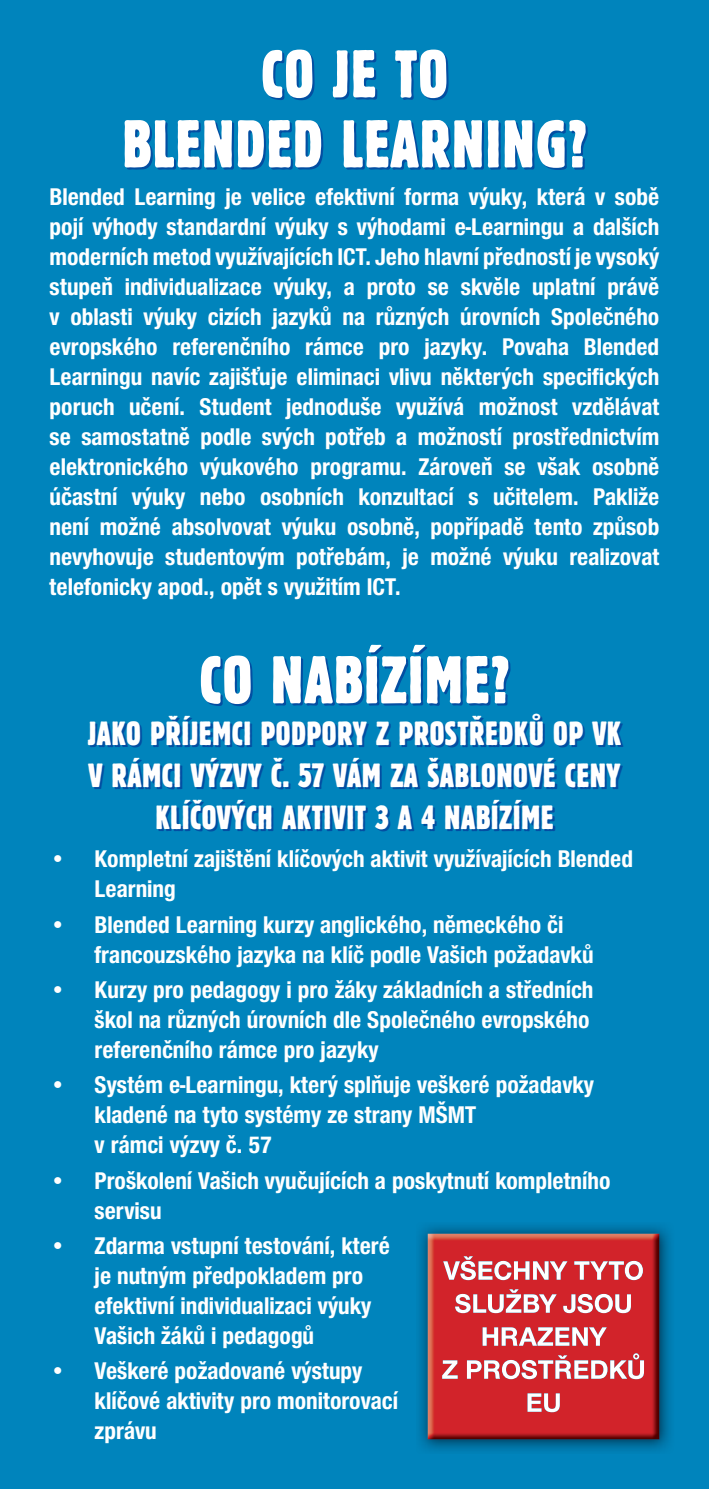
<style>
.page{position:relative;width:709px;height:1489px;background:#fff}
.page>*{position:absolute;margin:0;border:0;box-sizing:border-box;transform-origin:0 0}
.t1{font:70px/70px "Block DOT Regu Extr Cond";letter-spacing:.015em;color:#fff;text-align:center}
.t2{font:35px/42px "Block DOT Regu Extr Cond";letter-spacing:.015em;color:#fff;text-align:center}
.t3{font:25px/30px "Nimbus Sans Novus TOT Bol Con";color:#fff}
</style>
<div class="page">
<div style="left:0;top:0;width:709px;height:1488px;background:#0084bc"></div>
<img style="left:419px;top:1225px;width:252px;height:226px">
<img style="left:428px;top:1233px;width:231px;height:206px">
<img style="left:476px;top:1261px;width:98px;height:18px">
<img style="left:456px;top:1289px;width:133px;height:23px">
<img style="left:517px;top:1327px;width:55px;height:18px">
<img style="left:442px;top:1356px;width:200px;height:22px">
<img style="left:541px;top:1393px;width:3px;height:18px">
<img style="left:574px;top:1260px;width:69px;height:19px">
<img style="left:494px;top:1260px;width:17px;height:19px">
<img style="left:443px;top:1260px;width:33px;height:19px">
<img style="left:550px;top:1261px;width:17px;height:18px">
<img style="left:533px;top:1261px;width:15px;height:18px">
<img style="left:514px;top:1261px;width:15px;height:18px">
<img style="left:478px;top:1261px;width:14px;height:18px">
<svg style="left:451px;top:1268px;width:2px;height:7px"></svg>
<svg style="left:463px;top:1256px;width:10px;height:3px"></svg>
<img style="left:615px;top:1294px;width:16px;height:18px">
<img style="left:577px;top:1293px;width:36px;height:19px">
<img style="left:578px;top:1293px;width:15px;height:16px">
<img style="left:563px;top:1294px;width:12px;height:18px">
<img style="left:488px;top:1294px;width:15px;height:18px">
<img style="left:455px;top:1293px;width:15px;height:19px">
<img style="left:524px;top:1294px;width:32px;height:18px">
<svg style="left:527px;top:1297px;width:12px;height:12px"></svg>
<img style="left:506px;top:1294px;width:15px;height:18px">
<img style="left:473px;top:1294px;width:13px;height:18px">
<svg style="left:509px;top:1289px;width:9px;height:3px"></svg>
<img style="left:572px;top:1327px;width:34px;height:18px">
<img style="left:555px;top:1327px;width:14px;height:18px">
<img style="left:519px;top:1327px;width:34px;height:18px">
<img style="left:501px;top:1327px;width:16px;height:18px">
<img style="left:482px;top:1327px;width:16px;height:18px">
<img style="left:610px;top:1360px;width:34px;height:18px">
<img style="left:502px;top:1359px;width:51px;height:19px">
<img style="left:502px;top:1359px;width:18px;height:10px">
<svg style="left:614px;top:1366px;width:26px;height:12px"></svg>
<img style="left:591px;top:1360px;width:16px;height:18px">
<img style="left:574px;top:1360px;width:14px;height:18px">
<img style="left:555px;top:1360px;width:16px;height:18px">
<img style="left:484px;top:1360px;width:16px;height:18px">
<img style="left:467px;top:1360px;width:14px;height:18px">
<img style="left:442px;top:1360px;width:15px;height:18px">
<svg style="left:633px;top:1353px;width:6px;height:6px"></svg>
<svg style="left:558px;top:1355px;width:9px;height:13px"></svg>
<img style="left:544px;top:1393px;width:16px;height:18px">
<img style="left:527px;top:1393px;width:14px;height:18px">
<h1 class="t1" style="left:122px;top:41px;width:466px">CO JE TO<br>BLENDED LEARNING?</h1>
<p class="t3" style="left:50px;top:184px;width:611px;text-align:justify">Blended Learning je velice efektivní forma výuky, která v sobě pojí výhody standardní výuky s výhodami e-Learningu a dalších moderních metod využívajících ICT. Jeho hlavní předností je vysoký stupeň individualizace výuky, a proto se skvěle uplatní právě v oblasti výuky cizích jazyků na různých úrovních Společného evropského referenčního rámce pro jazyky. Povaha Blended Learningu navíc zajišťuje eliminaci vlivu některých specifických poruch učení. Student jednoduše využívá možnost vzdělávat se samostatně podle svých potřeb a možností prostřednictvím elektronického výukového programu. Zároveň se však osobně účastní výuky nebo osobních konzultací s učitelem. Pakliže není možné absolvovat výuku osobně, popřípadě tento způsob nevyhovuje studentovým potřebám, je možné výuku realizovat telefonicky apod., opět s využitím ICT.</p>
<h1 class="t1" style="left:199px;top:646px;width:312px">CO NABÍZÍME?</h1>
<h2 class="t2" style="left:88px;top:713px;width:535px">JAKO PŘÍJEMCI PODPORY Z PROSTŘEDKŮ OP VK<br>V RÁMCI VÝZVY Č. 57 VÁM ZA ŠABLONOVÉ CENY<br>KLÍČOVÝCH AKTIVIT 3 A 4 NABÍZÍME</h2>
<p class="t3" style="left:95px;top:846px;width:540px;text-indent:-45px">• Kompletní zajištění klíčových aktivit využívajících Blended<br>Learning</p>
<p class="t3" style="left:95px;top:911px;width:500px;text-indent:-45px">• Blended Learning kurzy anglického, německého či francouzského jazyka na klíč podle Vašich požadavků</p>
<p class="t3" style="left:95px;top:976px;width:500px;text-indent:-45px">• Kurzy pro pedagogy i pro žáky základních a středních škol na různých úrovních dle Společného evropského referenčního rámce pro jazyky</p>
<p class="t3" style="left:95px;top:1071px;width:501px;text-indent:-45px">• Systém e-Learningu, který splňuje veškeré požadavky kladené na tyto systémy ze strany MŠMT<br>v rámci výzvy č. 57</p>
<p class="t3" style="left:95px;top:1167px;width:517px;text-indent:-45px">• Proškolení Vašich vyučujících a poskytnutí kompletního servisu</p>
<p class="t3" style="left:95px;top:1232px;width:297px;text-indent:-45px">• Zdarma vstupní testování, které je nutným předpokladem pro efektivní individualizaci výuky<br>Vašich žáků i pedagogů</p>
<p class="t3" style="left:95px;top:1357px;width:305px;text-indent:-45px">• Veškeré požadované výstupy klíčové aktivity pro monitorovací zprávu</p>
</div>
